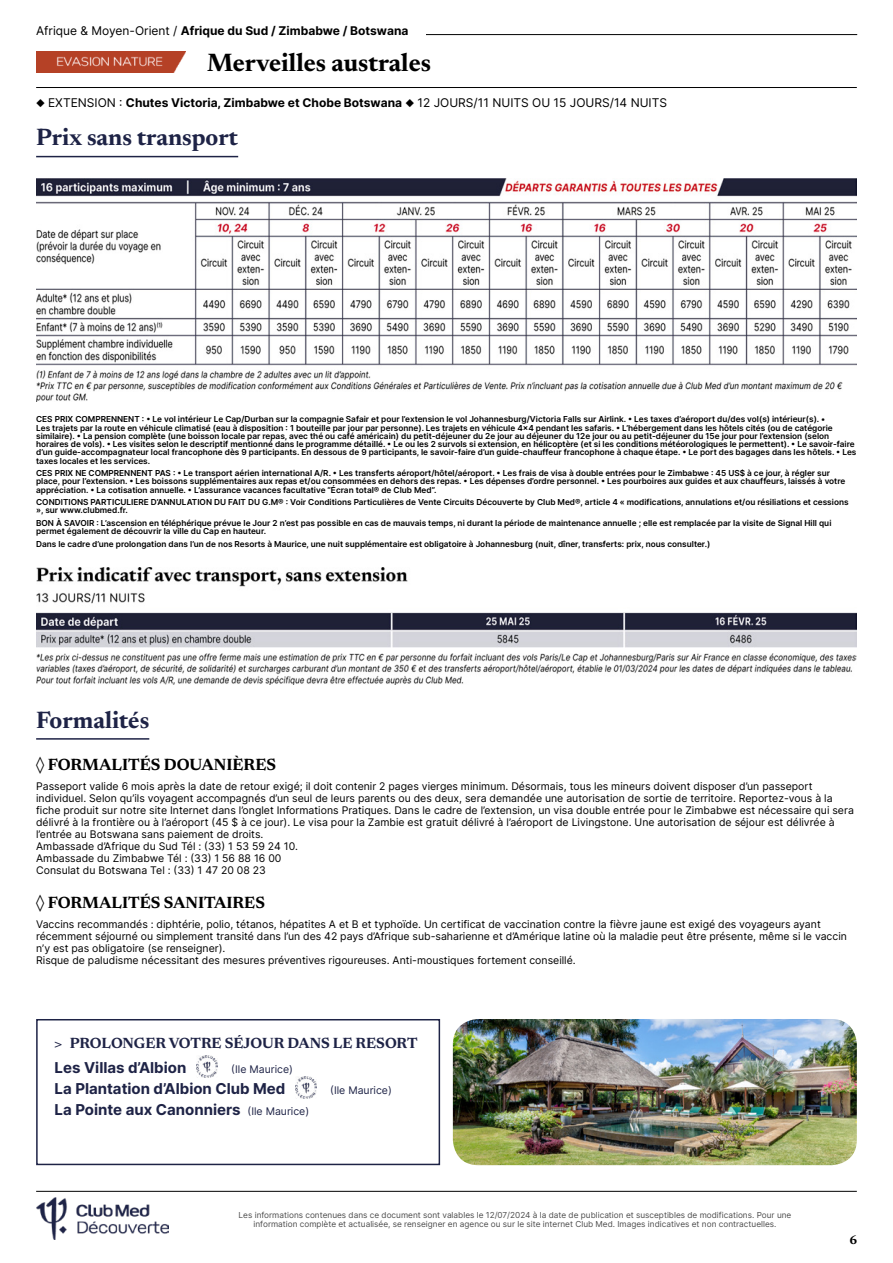
<style>
.page{position:relative;width:893px;height:1263px;background:#fff}
.page>*{position:absolute;margin:0;border:0;box-sizing:border-box;transform-origin:0 0}
.t1{font:700 25.5px "Newsreader 24 pt";color:#000}
.t2{font:700 24px "Newsreader 24 pt";color:#1e2346}
.t3{font:700 16.5px "Newsreader 24 pt";color:#000}
.t4{font:700 15px "Inter";color:#1e2346}
.t5{font:700 15px "Newsreader 24 pt";color:#1e2346}
.t6{font:700 12.6px "Newsreader 24 pt";color:#000}
.t7{font:12px "Inter";color:#000}
.t8{font:700 12px "Inter";color:#000}
.t9{font:10.5px/12px "Inter";color:#000}
.t10{font:10.5px "Inter";color:#1e2346}
.t11{font:600 8.25px/8.2px "Inter";color:#000}
.t12{font:8.25px/9px "Inter";color:#4d4d4d;text-align:center}
.s1{font-weight:400}
.s2{font-weight:700}
.s3{font-weight:400;font-size:10.5px}
</style>
<div class="page">
<hr style="left:64px;top:34px;width:793px;height:1px;background:#000">
<img style="left:36px;top:51px;width:150px;height:21px">
<hr style="left:36px;top:87px;width:821px;height:1px;background:#000">
<div style="left:36px;top:26px;width:390px;height:17px;background:#fff"></div>
<hr style="left:36px;top:1191px;width:821px;height:1px;background:#000">
<img style="left:36px;top:1197px;width:132px;height:42px">
<img style="left:453px;top:1019px;width:404px;height:146px">
<hr style="left:36px;top:156px;width:202px;height:1px;background:#1e2346">
<hr style="left:36px;top:738px;width:113px;height:2px;background:#1e2346">
<img style="left:36px;top:179px;width:821px;height:222px">
<img style="left:36px;top:567px;width:821px;height:118px">
<img style="left:196px;top:1056px;width:21px;height:21px">
<img style="left:295px;top:1077px;width:21px;height:21px">
<div style="left:36px;top:1019px;width:404px;height:146px;border:2px solid #1e2346"></div>
<h3 class="t8" style="left:36px;top:22px;width:374px"><span class="s1">Afrique &amp; Moyen-Orient /</span> Afrique du Sud / Zimbabwe / Botswana</h3>
<h1 class="t1" style="left:207px;top:44px;width:225px">Merveilles australes</h1>
<h3 class="t7" style="left:36px;top:93px;width:632px">◆ EXTENSION : <span class="s2">Chutes Victoria, Zimbabwe et Chobe Botswana</span> ◆ 12 JOURS/11 NUITS OU 15 JOURS/14 NUITS</h3>
<h2 class="t2" style="left:36px;top:120px;width:204px">Prix sans transport</h2>
<p class="t11" style="left:36px;top:415px;width:822px">CES PRIX COMPRENNENT : • Le vol intérieur Le Cap/Durban sur la compagnie Safair et pour l’extension le vol Johannesburg/Victoria Falls sur Airlink. • Les taxes d’aéroport du/des vol(s) intérieur(s). •<br>Les trajets par la route en véhicule climatisé (eau à disposition : 1 bouteille par jour par personne). Les trajets en véhicule 4x4 pendant les safaris. • L’hébergement dans les hôtels cités (ou de catégorie similaire). • La pension complète (une boisson locale par repas, avec thé ou café américain) du petit-déjeuner du 2e jour au déjeuner du 12e jour ou au petit-déjeuner du 15e jour pour l’extension (selon horaires de vols). • Les visites selon le descriptif mentionné dans le programme détaillé. • Le ou les 2 survols si extension, en hélicoptère (et si les conditions météorologiques le permettent). • Le savoir-faire d’un guide-accompagnateur local francophone dès 9 participants. En dessous de 9 participants, le savoir-faire d’un guide-chauffeur francophone à chaque étape. • Le port des bagages dans les hôtels. • Les taxes locales et les services.</p>
<p class="t11" style="left:36px;top:469px;width:811px">CES PRIX NE COMPRENNENT PAS : • Le transport aérien international A/R. • Les transferts aéroport/hôtel/aéroport. • Les frais de visa à double entrées pour le Zimbabwe : 45 US$ à ce jour, à régler sur place, pour l’extension. • Les boissons supplémentaires aux repas et/ou consommées en dehors des repas. • Les dépenses d’ordre personnel. • Les pourboires aux guides et aux chauffeurs, laissés à votre appréciation. • La cotisation annuelle. • L’assurance vacances facultative “Écran total® de Club Med”.</p>
<p class="t11" style="left:36px;top:498px;width:814px">CONDITIONS PARTICULIERE D’ANNULATION DU FAIT DU G.M® : Voir Conditions Particulières de Vente Circuits Découverte by Club Med®, article 4 « modifications, annulations et/ou résiliations et cessions », sur www.clubmed.fr.</p>
<p class="t11" style="left:36px;top:519px;width:797px">BON À SAVOIR : L’ascension en téléphérique prévue le Jour 2 n’est pas possible en cas de mauvais temps, ni durant la période de maintenance annuelle ; elle est remplacée par la visite de Signal Hill qui permet également de découvrir la ville du Cap en hauteur.</p>
<p class="t11" style="left:36px;top:539px;width:676px">Dans le cadre d’une prolongation dans l’un de nos Resorts à Maurice, une nuit supplémentaire est obligatoire à Johannesburg (nuit, dîner, transferts: prix, nous consulter.)</p>
<h2 class="t2" style="left:36px;top:702px;width:115px">Formalités</h2>
<h3 class="t3" style="left:36px;top:752px;width:241px">◊ FORMALITÉS DOUANIÈRES</h3>
<p class="t9" style="left:36px;top:780px;width:819px">Passeport valide 6 mois après la date de retour exigé; il doit contenir 2 pages vierges minimum. Désormais, tous les mineurs doivent disposer d’un passeport individuel. Selon qu’ils voyagent accompagnés d’un seul de leurs parents ou des deux, sera demandée une autorisation de sortie de territoire. Reportez-vous à la fiche produit sur notre site Internet dans l’onglet Informations Pratiques. Dans le cadre de l’extension, un visa double entrée pour le Zimbabwe est nécessaire qui sera délivré à la frontière ou à l’aéroport (45 $ à ce jour). Le visa pour la Zambie est gratuit délivré à l’aéroport de Livingstone. Une autorisation de séjour est délivrée à l’entrée au Botswana sans paiement de droits.<br>Ambassade d’Afrique du Sud Tél : (33) 1 53 59 24 10.<br>Ambassade du Zimbabwe Tél : (33) 1 56 88 16 00<br>Consulat du Botswana Tel : (33) 1 47 20 08 23</p>
<h3 class="t3" style="left:36px;top:890px;width:230px">◊ FORMALITÉS SANITAIRES</h3>
<p class="t9" style="left:36px;top:918px;width:812px">Vaccins recommandés : diphtérie, polio, tétanos, hépatites A et B et typhoïde. Un certificat de vaccination contre la fièvre jaune est exigé des voyageurs ayant récemment séjourné ou simplement transité dans l’un des 42 pays d’Afrique sub-saharienne et d’Amérique latine où la maladie peut être présente, même si le vaccin n’y est pas obligatoire (se renseigner).<br>Risque de paludisme nécessitant des mesures préventives rigoureuses. Anti-moustiques fortement conseillé.</p>
<h3 class="t5" style="left:55px;top:1032px;width:364px">&gt; PROLONGER VOTRE SÉJOUR DANS LE RESORT</h3>
<h3 class="t4" style="left:55px;top:1056px;width:133px">Les Villas d’Albion</h3>
<p class="t10" style="left:231px;top:1061px;width:63px">(Ile Maurice)</p>
<h3 class="t4" style="left:55px;top:1077px;width:232px">La Plantation d’Albion Club Med</h3>
<p class="t10" style="left:330px;top:1082px;width:63px">(Ile Maurice)</p>
<h3 class="t4" style="left:55px;top:1098px;width:256px">La Pointe aux Canonniers <span class="s3">(Ile Maurice)</span></h3>
<p class="t12" style="left:239px;top:1210px;width:554px">Les informations contenues dans ce document sont valables le 12/07/2024 à la date de publication et susceptibles de modifications. Pour une information complète et actualisée, se renseigner en agence ou sur le site internet Club Med. Images indicatives et non contractuelles.</p>
<h3 class="t6" style="left:849px;top:1230px;width:9px">6</h3>
</div>
